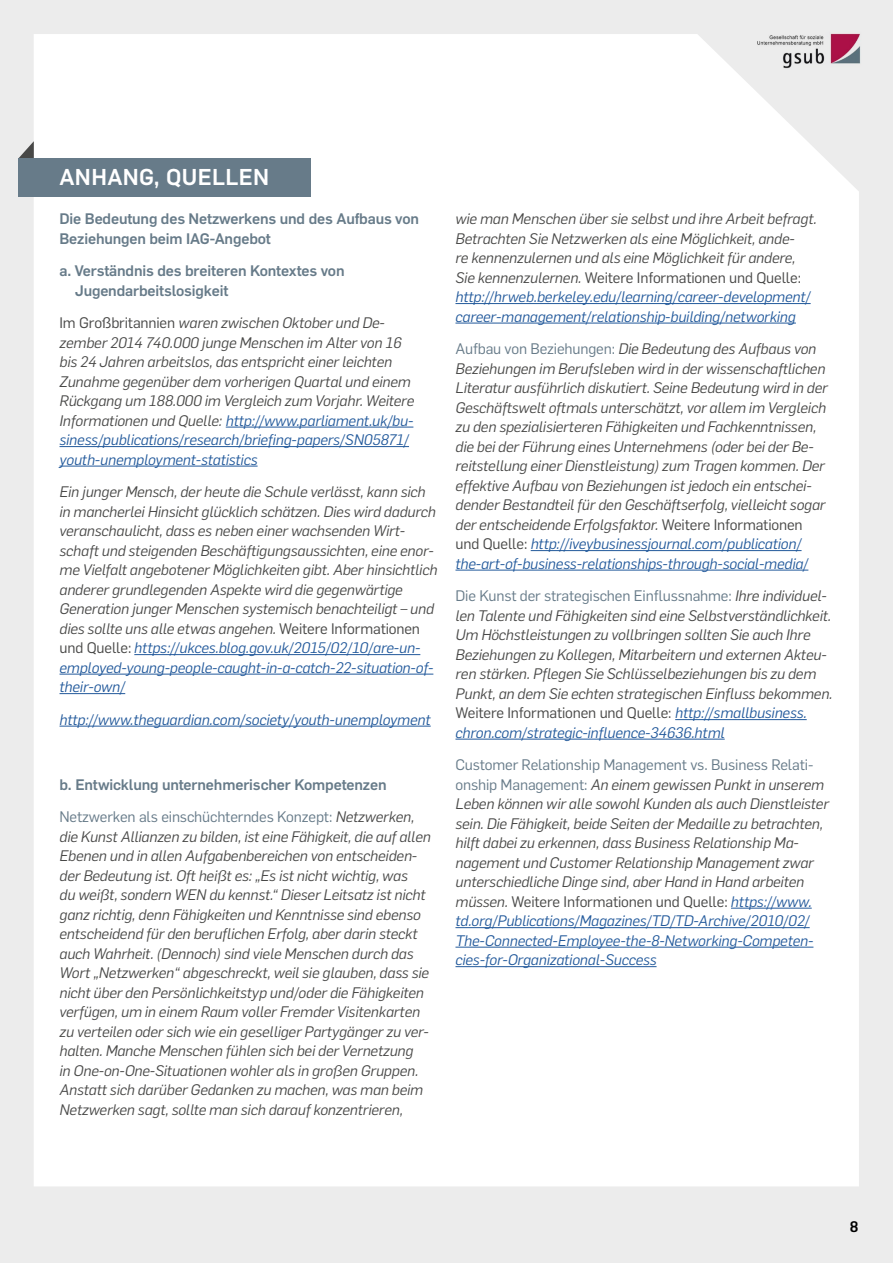
<style>
.page{position:relative;width:893px;height:1263px;background:#ececec}
.page>*{position:absolute;margin:0;border:0;box-sizing:border-box;transform-origin:0 0}
.HEAD{font:500 22.5px "Flama";letter-spacing:.015em;color:#fff}
.Fließtext{font:italic 15px/19.5px "Flama";letter-spacing:-.01em;color:#484847}
.Fließtext-2{font:500 15px/19.5px "Flama";letter-spacing:-.01em;color:#677b89}
.Fließtext-3{font:italic 15px "Flama";letter-spacing:-.01em;color:#22599b}
.t1{font:500 15px "Flama";color:#000}
.s1{font-style:normal}
.s2{color:#22599b}
.s3{font-style:normal;color:#677b89}
</style>
<div class="page">
<div style="left:34px;top:34px;width:825px;height:1152px;background:#fff"></div>
<img style="left:751px;top:33px;width:110px;height:40px">
<svg style="left:19px;top:141px;width:15px;height:17px"></svg>
<div style="left:18px;top:158px;width:292px;height:39px;background:#677b89"></div>
<hr style="left:226px;top:427px;width:187px;height:1px;background:#22599b">
<hr style="left:60px;top:446px;width:349px;height:1px;background:#22599b">
<hr style="left:60px;top:466px;width:198px;height:1px;background:#22599b">
<hr style="left:134px;top:654px;width:286px;height:1px;background:#22599b">
<hr style="left:60px;top:674px;width:373px;height:1px;background:#22599b">
<hr style="left:60px;top:693px;width:65px;height:1px;background:#22599b">
<hr style="left:60px;top:726px;width:371px;height:1px;background:#22599b">
<hr style="left:455px;top:303px;width:356px;height:1px;background:#22599b">
<hr style="left:455px;top:323px;width:341px;height:1px;background:#22599b">
<hr style="left:531px;top:550px;width:271px;height:1px;background:#22599b">
<hr style="left:455px;top:570px;width:353px;height:1px;background:#22599b">
<hr style="left:675px;top:719px;width:132px;height:1px;background:#22599b">
<hr style="left:455px;top:739px;width:270px;height:1px;background:#22599b">
<hr style="left:731px;top:908px;width:81px;height:1px;background:#22599b">
<hr style="left:455px;top:927px;width:355px;height:1px;background:#22599b">
<hr style="left:455px;top:947px;width:358px;height:1px;background:#22599b">
<hr style="left:455px;top:966px;width:202px;height:1px;background:#22599b">
<p class="HEAD" style="left:60px;top:161px;width:211px">ANHANG, QUELLEN</p>
<p class="Fließtext-2" style="left:60px;top:208px;width:361px">Die Bedeutung des Netzwerkens und des Aufbaus von<br>Beziehungen beim IAG-Angebot</p>
<p class="Fließtext-2" style="left:75px;top:260px;width:271px;text-indent:-15px">a. Verständnis des breiteren Kontextes von<br>Jugendarbeitslosigkeit</p>
<p class="Fließtext" style="left:60px;top:312px;width:356px"><span class="s1">Im Großbritannien</span> waren zwischen Oktober und De&shy;zember 2014 740.000 junge Menschen im Alter von 16 bis 24 Jahren arbeitslos, das entspricht einer leichten Zunahme gegenüber dem vorherigen Quartal und einem Rückgang um 188.000 im Vergleich zum Vorjahr. Weitere Informationen und Quelle: <span class="s2">http://www.parliament.uk/bu&shy;siness/publications/research/briefing-papers/SN05871/ youth-unemployment-statistics</span></p>
<p class="Fließtext" style="left:60px;top:481px;width:379px">Ein junger Mensch, der heute die Schule verlässt, kann sich in mancherlei Hinsicht glücklich schätzen. Dies wird dadurch veranschaulicht, dass es neben einer wachsenden Wirt&shy;schaft und steigenden Beschäftigungsaussichten, eine enor&shy;me Vielfalt angebotener Möglichkeiten gibt. Aber hinsichtlich anderer grundlegenden Aspekte wird die gegenwärtige Generation junger Menschen systemisch benachteiligt – und dies sollte uns alle etwas angehen. <span class="s1">Weitere Informationen und Quelle:</span> <span class="s2">https://ukces.blog.gov.uk/2015/02/10/are-un&shy;employed-young-people-caught-in-a-catch-22-situation-of&shy;their-own/</span></p>
<p class="Fließtext-3" style="left:60px;top:709px;width:373px">http://www.theguardian.com/society/youth-unemployment</p>
<p class="Fließtext-2" style="left:60px;top:773px;width:329px">b. Entwicklung unternehmerischer Kompetenzen</p>
<p class="Fließtext" style="left:60px;top:806px;width:373px"><span class="s3">Netzwerken als einschüchterndes Konzept:</span> Netzwerken, die Kunst Allianzen zu bilden, ist eine Fähigkeit, die auf allen Ebenen und in allen Aufgabenbereichen von entscheiden&shy;der Bedeutung ist. Oft heißt es: „Es ist nicht wichtig, was<br>du weißt, sondern WEN du kennst.“ Dieser Leitsatz ist nicht ganz richtig, denn Fähigkeiten und Kenntnisse sind ebenso entscheidend für den beruflichen Erfolg, aber darin steckt auch Wahrheit. (Dennoch) sind viele Menschen durch das Wort „Netzwerken“ abgeschreckt, weil sie glauben, dass sie nicht über den Persönlichkeitstyp und/oder die Fähigkeiten verfügen, um in einem Raum voller Fremder Visitenkarten zu verteilen oder sich wie ein geselliger Partygänger zu ver&shy;halten. Manche Menschen fühlen sich bei der Vernetzung<br>in One-on-One-Situationen wohler als in großen Gruppen.<br>Anstatt sich darüber Gedanken zu machen, was man beim Netzwerken sagt, sollte man sich darauf konzentrieren,</p>
<p class="Fließtext" style="left:455px;top:208px;width:363px">wie man Menschen über sie selbst und ihre Arbeit befragt.<br>Betrachten Sie Netzwerken als eine Möglichkeit, ande-<br>re kennenzulernen und als eine Möglichkeit für andere, Sie kennenzulernen. <span class="s1">Weitere Informationen und Quelle: </span><span class="s2">http://hrweb.berkeley.edu/learning/career-development/ career-management/relationship-building/networking</span></p>
<p class="Fließtext" style="left:455px;top:338px;width:374px"><span class="s3">Aufbau von Beziehungen:</span> Die Bedeutung des Aufbaus von Beziehungen im Berufsleben wird in der wissenschaftlichen Literatur ausführlich diskutiert. Seine Bedeutung wird in der Geschäftswelt oftmals unterschätzt, vor allem im Vergleich zu den spezialisierteren Fähigkeiten und Fachkenntnissen, die bei der Führung eines Unternehmens (oder bei der Be&shy;reitstellung einer Dienstleistung) zum Tragen kommen. Der effektive Aufbau von Beziehungen ist jedoch ein entschei&shy;dender Bestandteil für den Geschäftserfolg, vielleicht sogar der entscheidende Erfolgsfaktor. <span class="s1">Weitere Informationen und Quelle:</span> <span class="s2">http://iveybusinessjournal.com/publication/ the-art-of-business-relationships-through-social-media/</span></p>
<p class="Fließtext" style="left:455px;top:585px;width:379px"><span class="s3">Die Kunst der strategischen Einflussnahme:</span> Ihre individuel&shy;len Talente und Fähigkeiten sind eine Selbstverständlichkeit.<br>Um Höchstleistungen zu vollbringen sollten Sie auch Ihre Beziehungen zu Kollegen, Mitarbeitern und externen Akteu&shy;ren stärken. Pflegen Sie Schlüsselbeziehungen bis zu dem Punkt, an dem Sie echten strategischen Einfluss bekommen.<br><span class="s1">Weitere Informationen und Quelle:</span> <span class="s2">http://smallbusiness. chron.com/strategic-influence-34636.html</span></p>
<p class="Fließtext" style="left:455px;top:754px;width:375px"><span class="s3">Customer Relationship Management vs. Business Relati&shy;onship Management:</span> An einem gewissen Punkt in unserem Leben können wir alle sowohl Kunden als auch Dienstleister sein. Die Fähigkeit, beide Seiten der Medaille zu betrachten, hilft dabei zu erkennen, dass Business Relationship Ma&shy;nagement und Customer Relationship Management zwar unterschiedliche Dinge sind, aber Hand in Hand arbeiten müssen. <span class="s1">Weitere Informationen und Quelle:</span> <span class="s2">https://www. td.org/Publications/Magazines/TD/TD-Archive/2010/02/ The-Connected-Employee-the-8-Networking-Competen&shy;cies-for-Organizational-Success</span></p>
<p class="t1" style="left:850px;top:1216px;width:10px">8</p>
</div>
